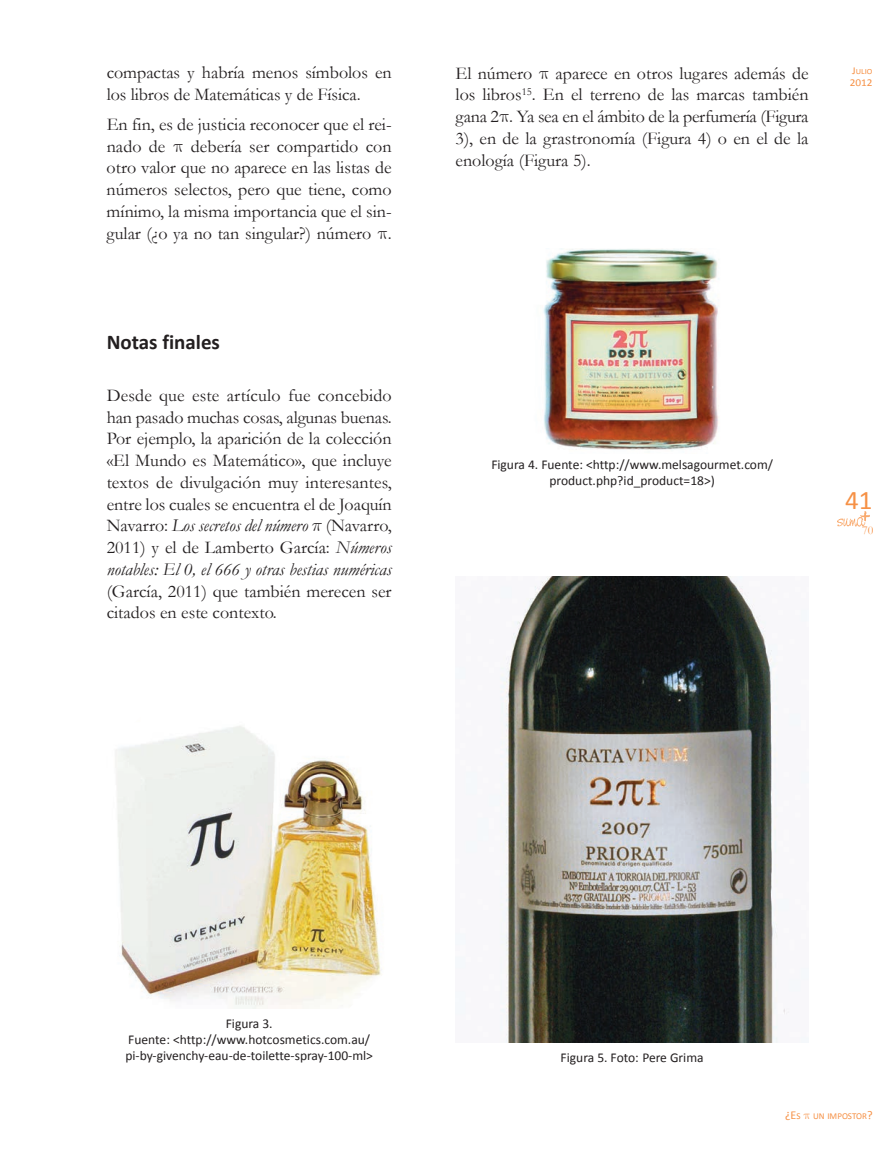
<style>
.page{position:relative;width:894px;height:1150px;background:#fff}
.page>*{position:absolute;margin:0;border:0;box-sizing:border-box;transform-origin:0 0}
.t1{font:27px "Calibri";color:#f69146}
.t2{font:700 21px "Calibri";color:#231f20}
.t3{font:18px/21.8px "Garamond";color:#231f20}
.t4{font:13.5px/16.2px "Calibri";color:#231f20;text-align:center}
.t5{font:12px "Calibri";color:#f69146}
.t6{font:12px "Garamond";color:#f69146}
.t7{font:10.5px "Calibri";color:#f69146;scale:1.07 1}
.t8{font:9px "Calibri";color:#f69146}
.t9{font:7.8px "Calibri";color:#f69146;scale:1.07 1}
.s1{font-style:italic}
.s2{font-size:10.5px}
.s3{font-size:9px}
.s4{font-size:12px}
</style>
<div class="page">
<img style="left:837px;top:512px;width:32px;height:15px">
<img style="left:499px;top:576px;width:290px;height:466px">
<img style="left:115px;top:726px;width:265px;height:282px">
<img style="left:543px;top:248px;width:176px;height:202px">
<svg style="left:347px;top:969px;width:34px;height:39px"></svg>
<svg style="left:115px;top:726px;width:38px;height:23px"></svg>
<p class="t3" style="left:107px;top:62px;width:286px">compactas y habría menos símbolos en los libros de matemáticas y de Física.</p>
<p class="t3" style="left:107px;top:114px;width:286px">en fin, es de justicia reconocer que el rei&shy;nado de</p>
<p class="t3" style="left:107px;top:135px;width:286px;text-align:justify;text-indent:84px">debería ser compartido con otro valor que no aparece en las listas de números selectos, pero que tiene, como mínimo, la misma importancia que el sin&shy;gular (¿o ya no tan singular?) número .</p>
<p class="t2" style="left:107px;top:333px;width:115px">Notas finales</p>
<p class="t3" style="left:107px;top:384px;width:286px;text-align:justify">Desde que este artículo fue concebido han pasado muchas cosas, algunas buenas.<br>Por ejemplo, la aparición de la colección «el mundo es matemático», que incluye textos de divulgación muy interesantes, entre los cuales se encuentra el de Joaquín navarro: <span class="s1">Los secretos del número</span> (navarro, 2011) y el de Lamberto García: <span class="s1">Números notables: El 0, el 666 y otras bestias numéricas</span></p>
<p class="t3" style="left:107px;top:580px;width:286px">(García, 2011) que también merecen ser citados en este contexto.</p>
<p class="t3" style="left:455px;top:62px;width:354px;text-align:justify;text-indent:100px">aparece en otros lugares además de los libros<sup>15</sup>. en el terreno de las marcas también gana 2 . Ya sea en el ámbito de la perfumería (Figura 3), en de la grastronomía (Figura 4) o en el de la enología (Figura 5).</p>
<p class="t3" style="left:455px;top:62px;width:78px">el número</p>
<p class="t9" style="left:852px;top:67px;width:20px"><span class="s2">J</span>ulIo</p>
<p class="t7" style="left:849px;top:76px;width:23px">2012</p>
<p class="t4" style="left:491px;top:456px;width:283px">Figura 4. Fuente: &lt;http://www.melsagourmet.com/ product.php?id_product=18&gt;)</p>
<h1 class="t1" style="left:845px;top:483px;width:29px">41</h1>
<p class="t6" style="left:862px;top:523px;width:13px">70</p>
<p class="t4" style="left:125px;top:1015px;width:249px">Figura 3.<br>Fuente: &lt;http://www.hotcosmetics.com.au/ pi-by-givenchy-eau-de-toilette-spray-100-ml&gt;</p>
<p class="t4" style="left:560px;top:1049px;width:144px">Figura 5. Foto: Pere Grima</p>
<p class="t5" style="left:784px;top:1107px;width:17px">¿E<span class="s3">s</span></p>
<p class="t8" style="left:812px;top:1110px;width:61px">uN ImPostor<span class="s4">?</span></p>
</div>
